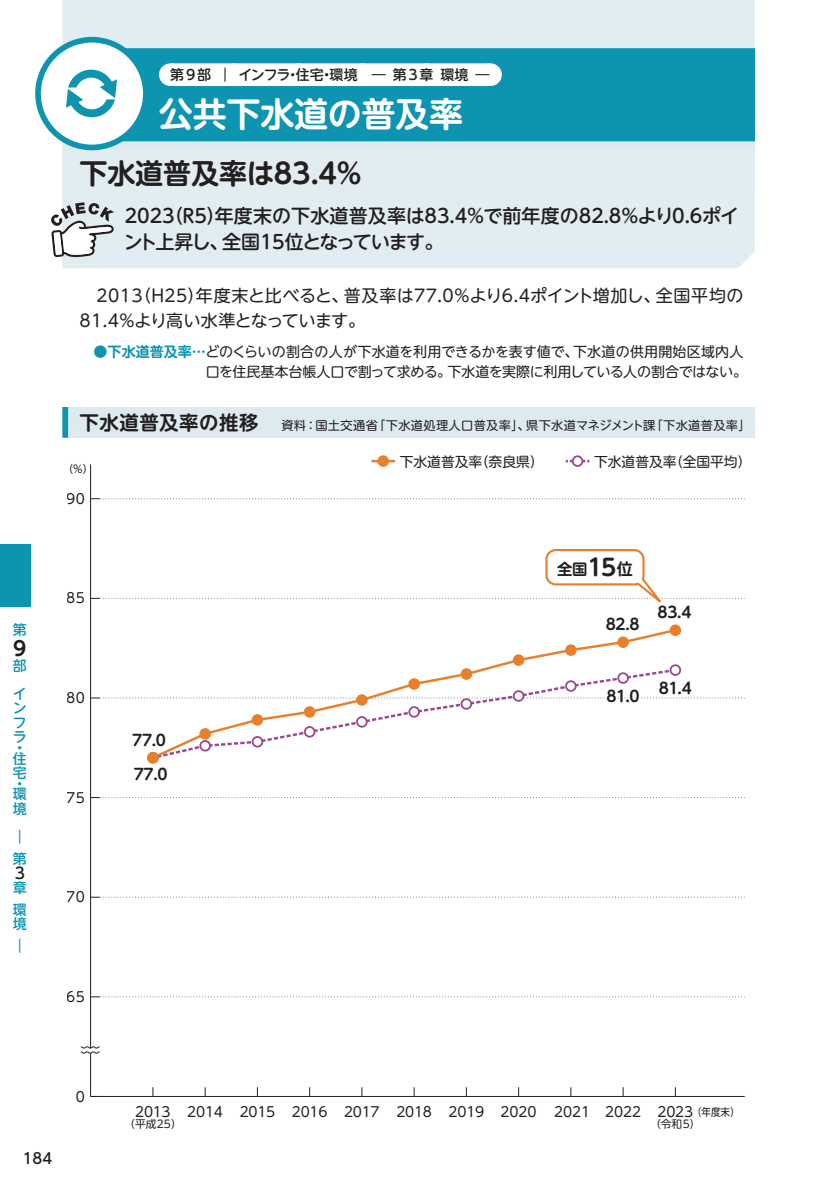
<style>
.page{position:relative;width:840px;height:1191px;background:#fff}
.page>*{position:absolute;margin:0;border:0;box-sizing:border-box;transform-origin:0 0}
.t1{font:500 62.4px "UD Shin M Go Pro";color:#0c94b0}
.t2{font:700 34px "UD Shin M Go Pro De";letter-spacing:-.005em;color:#fff}
.t3{font:700 28px "UD Shin M Go Pro De";letter-spacing:-.005em;color:#231f20}
.t4{font:700 19.8px "UD Shin M Go Pro De";color:#231f20}
.t5{font:500 19px/26px "UD Shin M Go Pro";letter-spacing:-.005em;color:#231f20}
.t6{font:17px/25.4px "UD Shin M Go Pro";letter-spacing:.02em;color:#231f20}
.t7{font:500 15.6px "UD Shin M Go Pro";color:#231f20}
.t8{font:700 15.4px "UD Shin M Go Pro De";letter-spacing:-.015em;color:#231f20}
.t9{font:500 14.8px "UD Shin Go Pro";color:#231f20}
.t10{font:14px/20px "UD Shin M Go Pro";color:#231f20;text-align:right}
.t11{font:500 14px "UD Shin M Go Pro";color:#231f20}
.t12{font:500 14px/10.8px "UD Shin M Go Pro";color:#0c94b0}
.t13{font:13.8px "UD Shin M Go Pro";letter-spacing:-.01em;color:#231f20}
.t14{font:12.2px "UD Shin M Go Pro";letter-spacing:.03em;color:#231f20}
.t15{font:10.8px "UD Shin M Go Pro";letter-spacing:-.005em;color:#231f20}
.t16{font:10.8px "UD Shin M Go Pro";letter-spacing:-.005em;color:#231f20;scale:.9 1}
.s1{font-family:"UD Shin M Go Pro De";font-weight:700;color:#0c94b0}
.s2{font-family:"UD Shin M Go Pro De";font-weight:700;font-size:19.4px}
.s3{font-size:23px}
.s4{font-size:16px}
</style>
<div class="page">
<hr style="left:90px;top:1096px;width:654px;height:1px;background:#231f20">
<hr style="left:90px;top:464px;width:1px;height:632px;background:#231f20">
<svg style="left:90px;top:996px;width:654px;height:1px"></svg>
<svg style="left:90px;top:896px;width:654px;height:2px"></svg>
<svg style="left:91px;top:797px;width:653px;height:1px"></svg>
<svg style="left:90px;top:498px;width:654px;height:1px"></svg>
<svg style="left:80px;top:1045px;width:20px;height:9px"></svg>
<svg style="left:565px;top:460px;width:24px;height:2px"></svg>
<hr style="left:371px;top:460px;width:24px;height:2px;background:#e77f2c">
<div style="left:572px;top:456px;width:10px;height:10px;background:#fff;border-radius:50%"></div>
<div style="left:571px;top:455px;width:12px;height:12px;border:2px solid #994990;border-radius:50%"></div>
<div style="left:378px;top:456px;width:10px;height:10px;background:#e77f2c;border-radius:50%"></div>
<div style="left:377px;top:455px;width:12px;height:12px;border:2px solid #e77f2c;border-radius:50%"></div>
<svg style="left:90px;top:546px;width:654px;height:237px"></svg>
<div style="left:62px;top:48px;width:692px;height:40px;background:#0c94b0"></div>
<div style="left:62px;top:0;width:692px;height:48px;background:#e2edf2"></div>
<div style="left:170px;top:63px;width:319px;height:23px;background:#fff"></div>
<svg style="left:234px;top:63px;width:223px;height:1px"></svg>
<svg style="left:489px;top:63px;width:1px;height:23px"></svg>
<div style="left:62px;top:88px;width:692px;height:54px;background:#0c94b0"></div>
<div style="left:62px;top:142px;width:692px;height:8px;background:#ddeaf0"></div>
<div style="left:62px;top:150px;width:692px;height:118px;background:#e2edf2"></div>
<hr style="left:62px;top:257px;width:669px;height:1px;background:#ddeaf0">
<div style="left:62px;top:407px;width:692px;height:31px;background:#ddeaf0"></div>
<div style="left:62px;top:407px;width:6px;height:31px;background:#0c94b0"></div>
<svg style="left:51px;top:202px;width:63px;height:56px"></svg>
<div style="left:38px;top:40px;width:108px;height:107px;background:#fff;border-radius:50%"></div>
<svg style="left:66px;top:70px;width:51px;height:47px"></svg>
<div style="left:35px;top:37px;width:114px;height:113px;border:6px solid #0c94b0;border-radius:50%"></div>
<h1 class="t1" style="left:-11px;top:525px;width:64px">█</h1>
<p class="t12" style="left:13px;top:623px;width:15px">第</p>
<p class="t12" style="left:13px;top:650px;width:15px;line-height:28.6px">部イ</p>
<p class="t12" style="left:13px;top:700px;width:14px;line-height:14.2px;text-align:justify">ンフラ</p>
<p class="t12" style="left:13px;top:741px;width:15px">・住</p>
<p class="t12" style="left:13px;top:766px;width:15px">宅・環</p>
<p class="t12" style="left:13px;top:793px;width:15px;line-height:28.6px">境︱</p>
<p class="t12" style="left:13px;top:852px;width:15px">第</p>
<p class="t7" style="left:15px;top:860px;width:12px">3</p>
<p class="t12" style="left:13px;top:876px;width:15px;line-height:21.6px">章環</p>
<p class="t12" style="left:13px;top:912px;width:15px;line-height:21.6px">境︱</p>
<h3 class="t4" style="left:13px;top:632px;width:15px">9</h3>
<p class="t11" style="left:170px;top:64px;width:320px">第9部 ｜ インフラ・住宅・環境 ― 第3章 環境 ―</p>
<h2 class="t2" style="left:159px;top:87px;width:306px">公共下水道の普及率</h2>
<h3 class="t3" style="left:79px;top:150px;width:285px">下水道普及率は83.4％</h3>
<h3 class="t5" style="left:124px;top:202px;width:612px">2023（R5）年度末の下水道普及率は83.4％で前年度の82.8％より0.6ポイント上昇し、全国15位となっています。</h3>
<p class="t6" style="left:79px;top:282px;width:665px;text-indent:17px">2013（H25）年度末と比べると、普及率は77.0％より6.4ポイント増加し、全国平均の<br>81.4％より高い水準となっています。</p>
<p class="t10" style="left:94px;top:340px;width:654px"><span class="s1">●下水道普及率…</span>どのくらいの割合の人が下水道を利用できるかを表す値で、下水道の供用開始区域内人口を住民基本台帳人口で割って求める。下水道を実際に利用している人の割合ではない。</p>
<p class="t14" style="left:79px;top:415px;width:672px"><span class="s2">下水道普及率の推移</span> 資料：国土交通省「下水道処理人口普及率」、県下水道マネジメント課「下水道普及率」</p>
<p class="t15" style="left:62px;top:460px;width:32px">（%）</p>
<p class="t13" style="left:67px;top:487px;width:20px">90</p>
<p class="t13" style="left:67px;top:587px;width:20px">85</p>
<p class="t13" style="left:67px;top:686px;width:20px">80</p>
<p class="t13" style="left:67px;top:786px;width:20px">75</p>
<p class="t13" style="left:67px;top:886px;width:20px">70</p>
<p class="t13" style="left:67px;top:985px;width:20px">65</p>
<p class="t8" style="left:132px;top:727px;width:35px">77.0</p>
<p class="t8" style="left:134px;top:762px;width:35px">77.0</p>
<p class="t13" style="left:399px;top:450px;width:145px">下水道普及率（奈良県）</p>
<p class="t13" style="left:594px;top:450px;width:158px">下水道普及率（全国平均）</p>
<p class="t8" style="left:557px;top:557px;width:77px">全国<span class="s3">15</span><span class="s4">位</span></p>
<p class="t8" style="left:605px;top:612px;width:35px">82.8</p>
<p class="t8" style="left:657px;top:599px;width:35px">83.4</p>
<p class="t8" style="left:606px;top:683px;width:35px">81.0</p>
<p class="t8" style="left:658px;top:675px;width:35px">81.4</p>
<p class="t9" style="left:23px;top:1146px;width:31px">184</p>
<p class="t13" style="left:76px;top:1085px;width:11px">0</p>
<p class="t13" style="left:135px;top:1100px;width:403px">2013 2014 2015 2016 2017 2018 2019 2020</p>
<p class="t13" style="left:554px;top:1100px;width:37px">2021</p>
<p class="t15" style="left:124px;top:1115px;width:58px">（平成25）</p>
<p class="t13" style="left:604px;top:1100px;width:90px">2022 2023</p>
<p class="t15" style="left:650px;top:1115px;width:51px">（令和5）</p>
<p class="t16" style="left:691px;top:1103px;width:54px">（年度末）</p>
</div>
